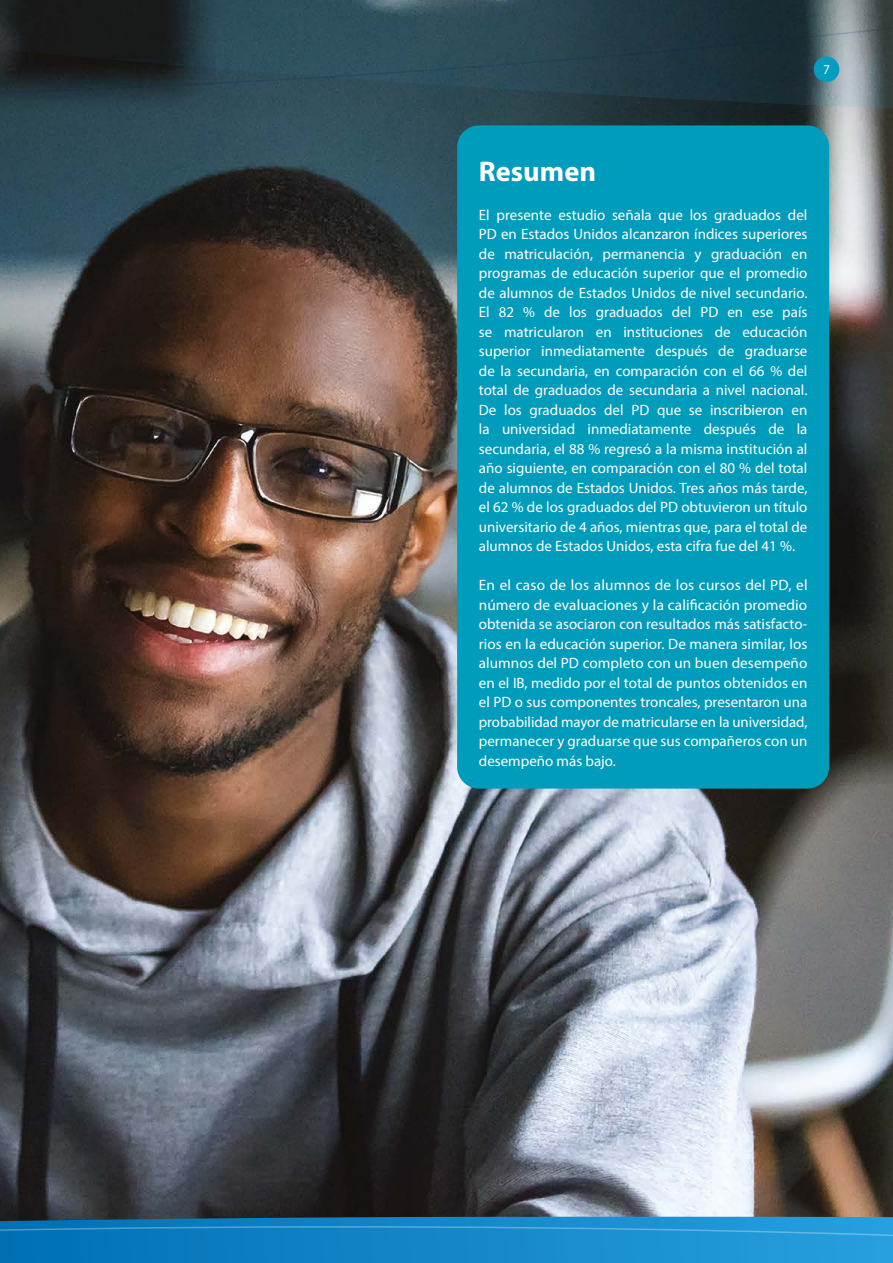
<style>
.page{position:relative;width:893px;height:1263px;background:#fff}
.page>*{position:absolute;margin:0;border:0;box-sizing:border-box;transform-origin:0 0}
.Body_text_-_Subhead{font:700 28.5px "Myriad Pro";color:#fff}
.Body_text_-_Paragrap{font:15px/19.5px "Myriad Pro";color:#fff;text-align:justify}
.Running_head_-_page{font:13.5px "Myriad Pro";color:#fff}
</style>
<div class="page">
<img style="left:0;top:109px;width:893px;height:1108px">
<svg style="left:0;top:0;width:893px;height:109px;background:#2c4149"></svg>
<svg style="left:0;top:26px;width:893px;height:78px;background:#2b424b"></svg>
<svg style="left:0;top:1217px;width:893px;height:46px;background:#1687c7"></svg>
<div style="left:457px;top:125px;width:372px;height:664px;background:#009cbc;border-radius:22px"></div>
<p class="Running_head_-_page" style="left:823px;top:61px;width:8px">7</p>
<p class="Body_text_-_Subhead" style="left:479px;top:153px;width:119px">Resumen</p>
<p class="Body_text_-_Paragrap" style="left:479px;top:205px;width:330px">El presente estudio señala que los graduados del PD en Estados Unidos alcanzaron índices superiores de matriculación, permanencia y graduación en programas de educación superior que el promedio de alumnos de Estados Unidos de nivel secundario.<br>El 82 % de los graduados del PD en ese país se matricularon en instituciones de educación superior inmediatamente después de graduarse de la secundaria, en comparación con el 66 % del total de graduados de secundaria a nivel nacional.<br>De los graduados del PD que se inscribieron en la universidad inmediatamente después de la secundaria, el 88 % regresó a la misma institución al año siguiente, en comparación con el 80 % del total de alumnos de Estados Unidos. Tres años más tarde, el 62 % de los graduados del PD obtuvieron un título universitario de 4 años, mientras que, para el total de alumnos de Estados Unidos, esta cifra fue del 41 %.</p>
<p class="Body_text_-_Paragrap" style="left:479px;top:575px;width:330px">En el caso de los alumnos de los cursos del PD, el número de evaluaciones y la calificación promedio obtenida se asociaron con resultados más satisfacto&shy;rios en la educación superior. De manera similar, los alumnos del PD completo con un buen desempeño en el IB, medido por el total de puntos obtenidos en el PD o sus componentes troncales, presentaron una probabilidad mayor de matricularse en la universidad, permanecer y graduarse que sus compañeros con un desempeño más bajo.</p>
</div>
